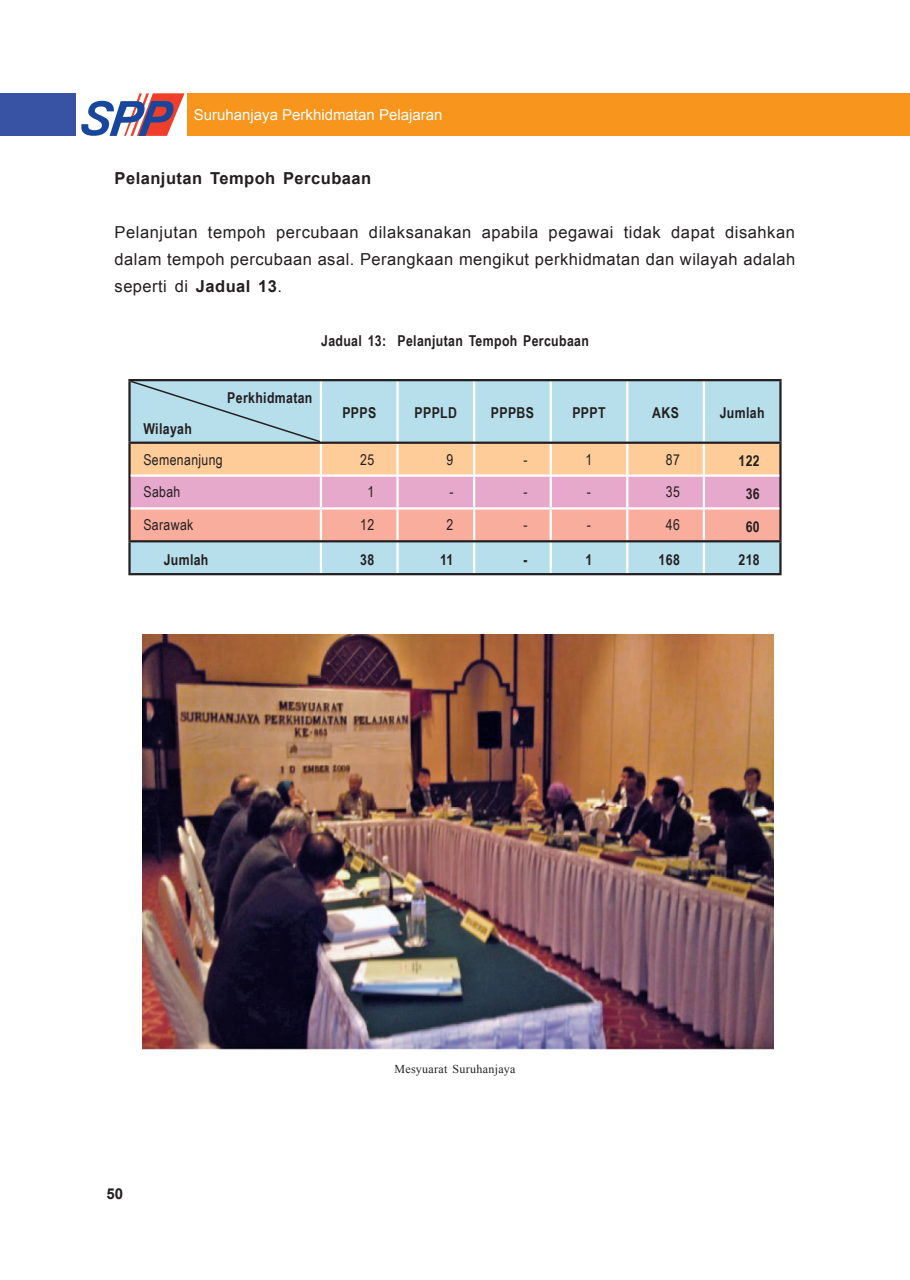
<style>
.page{position:relative;width:910px;height:1280px;background:#fff}
.page>*{position:absolute;margin:0;border:0;box-sizing:border-box;transform-origin:0 0}
.t1{font:16.5px/27px "Arial";letter-spacing:.03em;color:#231f20;text-align:justify}
.t2{font:700 16.5px "Arial";letter-spacing:.03em;color:#231f20}
.t3{font:700 15px "Arial Narrow";letter-spacing:.025em;color:#231f20}
.t4{font:15px "Arial Narrow";letter-spacing:.025em;color:#231f20}
.t5{font:15px "Arial";color:#fff}
.t6{font:700 15px "Arial";color:#231f20}
.t7{font:12px "Times New Roman";letter-spacing:.025em;color:#231f20}
.s1{font-weight:700}
</style>
<div class="page">
<div style="left:0;top:93px;width:115px;height:43px;background:#3853a3"></div>
<div style="left:115px;top:93px;width:786px;height:43px;background:#f7951d"></div>
<div style="left:76px;top:93px;width:111px;height:43px;background:#fff"></div>
<svg style="left:81px;top:93px;width:103px;height:43px"></svg>
<div style="left:901px;top:93px;width:8px;height:43px;background:#f7951d"></div>
<div style="left:131px;top:542px;width:648px;height:31px;background:#b6dfeb"></div>
<hr style="left:128px;top:381px;width:3px;height:60px;background:#231f20">
<hr style="left:779px;top:381px;width:2px;height:60px;background:#231f20">
<hr style="left:128px;top:444px;width:3px;height:31px;background:#231f20">
<hr style="left:779px;top:444px;width:2px;height:31px;background:#231f20">
<hr style="left:128px;top:475px;width:3px;height:33px;background:#231f20">
<hr style="left:779px;top:475px;width:2px;height:33px;background:#231f20">
<hr style="left:128px;top:508px;width:3px;height:32px;background:#231f20">
<hr style="left:779px;top:508px;width:2px;height:32px;background:#231f20">
<hr style="left:128px;top:542px;width:3px;height:31px;background:#231f20">
<hr style="left:779px;top:542px;width:2px;height:31px;background:#231f20">
<hr style="left:320px;top:542px;width:2px;height:31px;background:#fff">
<hr style="left:396px;top:542px;width:2px;height:31px;background:#fff">
<hr style="left:473px;top:542px;width:2px;height:31px;background:#fff">
<hr style="left:549px;top:542px;width:3px;height:31px;background:#fff">
<hr style="left:626px;top:542px;width:2px;height:31px;background:#fff">
<hr style="left:702px;top:542px;width:3px;height:31px;background:#fff">
<hr style="left:128px;top:441px;width:193px;height:3px;background:#231f20">
<hr style="left:703px;top:441px;width:78px;height:3px;background:#231f20">
<hr style="left:128px;top:379px;width:193px;height:2px;background:#231f20">
<hr style="left:321px;top:379px;width:76px;height:2px;background:#231f20">
<hr style="left:397px;top:379px;width:77px;height:2px;background:#231f20">
<hr style="left:474px;top:379px;width:76px;height:2px;background:#231f20">
<hr style="left:550px;top:379px;width:77px;height:2px;background:#231f20">
<hr style="left:627px;top:379px;width:76px;height:2px;background:#231f20">
<hr style="left:703px;top:379px;width:78px;height:2px;background:#231f20">
<hr style="left:128px;top:540px;width:193px;height:2px;background:#231f20">
<hr style="left:321px;top:540px;width:76px;height:2px;background:#231f20">
<hr style="left:397px;top:540px;width:77px;height:2px;background:#231f20">
<hr style="left:474px;top:540px;width:76px;height:2px;background:#231f20">
<hr style="left:550px;top:540px;width:77px;height:2px;background:#231f20">
<hr style="left:627px;top:540px;width:76px;height:2px;background:#231f20">
<hr style="left:703px;top:540px;width:78px;height:2px;background:#231f20">
<hr style="left:128px;top:573px;width:193px;height:2px;background:#231f20">
<hr style="left:321px;top:573px;width:76px;height:2px;background:#231f20">
<hr style="left:397px;top:573px;width:77px;height:2px;background:#231f20">
<hr style="left:474px;top:573px;width:76px;height:2px;background:#231f20">
<hr style="left:550px;top:573px;width:77px;height:2px;background:#231f20">
<hr style="left:627px;top:573px;width:76px;height:2px;background:#231f20">
<hr style="left:703px;top:573px;width:78px;height:2px;background:#231f20">
<svg style="left:129px;top:381px;width:651px;height:160px;background:#d7c4c2"></svg>
<img style="left:143px;top:634px;width:630px;height:415px">
<p class="t5" style="left:194px;top:106px;width:250px">Suruhanjaya Perkhidmatan Pelajaran</p>
<p class="t2" style="left:115px;top:169px;width:258px">Pelanjutan Tempoh Percubaan</p>
<p class="t1" style="left:115px;top:219px;width:682px">Pelanjutan tempoh percubaan dilaksanakan apabila pegawai tidak dapat disahkan dalam tempoh percubaan asal. Perangkaan mengikut perkhidmatan dan wilayah adalah seperti di <span class="s1">Jadual 13</span>.</p>
<p class="t3" style="left:321px;top:332px;width:269px">Jadual 13: Pelanjutan Tempoh Percubaan</p>
<p class="t3" style="left:143px;top:420px;width:50px">Wilayah</p>
<p class="t3" style="left:227px;top:388px;width:87px">Perkhidmatan</p>
<p class="t3" style="left:342px;top:404px;width:35px">PPPS</p>
<p class="t3" style="left:414px;top:404px;width:44px">PPPLD</p>
<p class="t3" style="left:491px;top:404px;width:45px">PPPBS</p>
<p class="t3" style="left:572px;top:404px;width:35px">PPPT</p>
<p class="t3" style="left:652px;top:404px;width:28px">AKS</p>
<p class="t3" style="left:719px;top:404px;width:46px">Jumlah</p>
<p class="t4" style="left:143px;top:450px;width:81px">Semenanjung</p>
<p class="t4" style="left:360px;top:450px;width:16px">25</p>
<p class="t4" style="left:446px;top:450px;width:8px">9</p>
<p class="t4" style="left:523px;top:450px;width:6px">-</p>
<p class="t4" style="left:585px;top:450px;width:8px">1</p>
<p class="t4" style="left:665px;top:450px;width:16px">87</p>
<p class="t3" style="left:738px;top:452px;width:23px">122</p>
<p class="t4" style="left:143px;top:483px;width:38px">Sabah</p>
<p class="t4" style="left:367px;top:483px;width:8px">1</p>
<p class="t4" style="left:449px;top:483px;width:6px">-</p>
<p class="t4" style="left:523px;top:483px;width:6px">-</p>
<p class="t4" style="left:587px;top:483px;width:6px">-</p>
<p class="t4" style="left:665px;top:483px;width:16px">35</p>
<p class="t3" style="left:745px;top:485px;width:16px">36</p>
<p class="t4" style="left:143px;top:516px;width:51px">Sarawak</p>
<p class="t4" style="left:360px;top:516px;width:16px">12</p>
<p class="t4" style="left:446px;top:516px;width:8px">2</p>
<p class="t4" style="left:523px;top:516px;width:6px">-</p>
<p class="t4" style="left:587px;top:516px;width:6px">-</p>
<p class="t4" style="left:665px;top:516px;width:16px">46</p>
<p class="t3" style="left:745px;top:518px;width:16px">60</p>
<p class="t3" style="left:164px;top:550px;width:46px">Jumlah</p>
<p class="t3" style="left:360px;top:550px;width:16px">38</p>
<p class="t3" style="left:440px;top:550px;width:15px">11</p>
<p class="t3" style="left:523px;top:550px;width:6px">-</p>
<p class="t3" style="left:585px;top:550px;width:8px">1</p>
<p class="t3" style="left:658px;top:550px;width:23px">168</p>
<p class="t3" style="left:738px;top:550px;width:23px">218</p>
<p class="t6" style="left:107px;top:1185px;width:18px">50</p>
<p class="t7" style="left:394px;top:1062px;width:123px">Mesyuarat Suruhanjaya</p>
</div>
